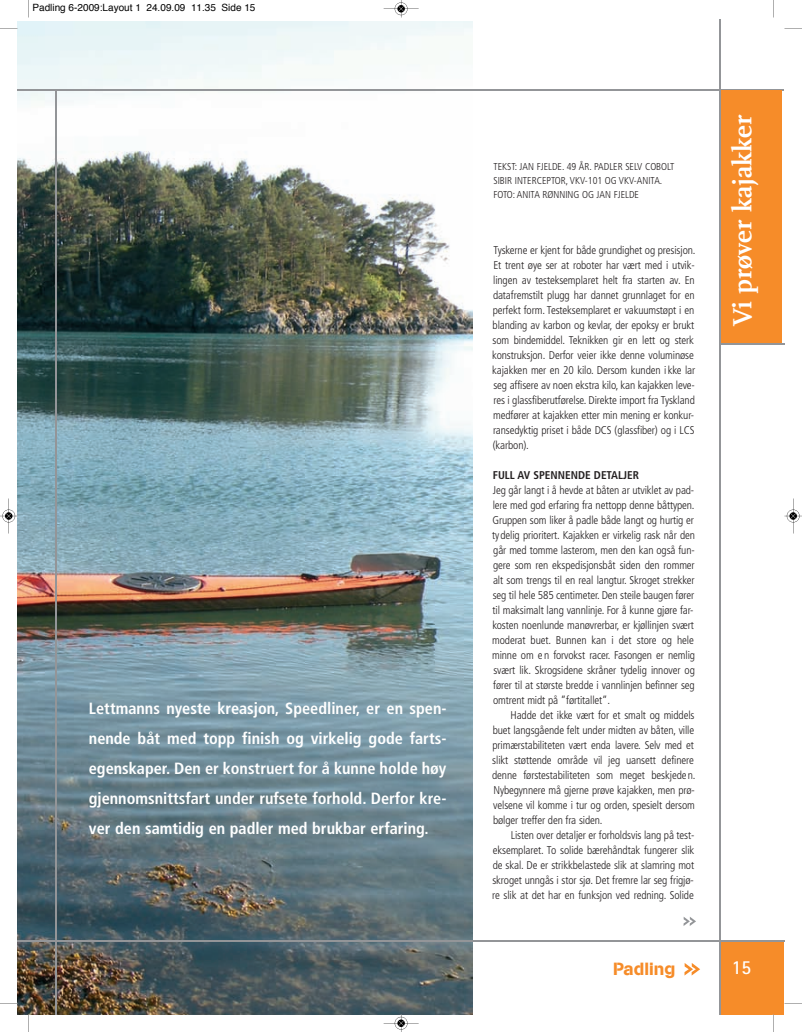
<style>
.page{position:relative;width:802px;height:1032px;background:#fff}
.page>*{position:absolute;margin:0;border:0;box-sizing:border-box;transform-origin:0 0}
.t1{font:700 27.5px "Scala";color:#fff}
.t2{font:700 20px "Rotis Sans Serif";color:#fff;scale:.9 1}
.t3{font:17.5px "AG Book Stencil";color:#f68c29}
.t4{font:700 condensed 16.25px/30px "Frutiger";color:#fff;text-align:justify}
.t5{font:300 condensed 11.25px/15px "Frutiger";letter-spacing:-.01em;color:#231f20}
.t6{font:700 condensed 11.25px "Frutiger";color:#231f20}
.t7{font:300 condensed 10px/13.8px "Frutiger";color:#231f20}
.t8{font:10px "Helvetica";color:#000}
</style>
<div class="page">
<img style="left:18px;top:22px;width:454px;height:992px">
<hr style="left:18px;top:90px;width:766px;height:1px;background:#939598">
<hr style="left:18px;top:940px;width:766px;height:2px;background:#939598">
<div style="left:720px;top:91px;width:62px;height:254px;background:#f68c29"></div>
<div style="left:720px;top:941px;width:63px;height:73px;background:#f68c29"></div>
<hr style="left:272px;top:940px;width:512px;height:2px;background:#939598">
<hr style="left:719px;top:344px;width:65px;height:1px;background:#939598">
<hr style="left:719px;top:19px;width:1px;height:995px;background:#939598">
<svg style="left:683px;top:917px;width:13px;height:9px"></svg>
<svg style="left:684px;top:963px;width:16px;height:12px"></svg>
<hr style="left:55px;top:90px;width:1px;height:924px;background:#939598">
<svg style="left:28px;top:0;width:1px;height:18px"></svg>
<svg style="left:0;top:28px;width:18px;height:2px"></svg>
<svg style="left:773px;top:0;width:1px;height:18px"></svg>
<svg style="left:784px;top:28px;width:18px;height:1px"></svg>
<svg style="left:28px;top:1014px;width:2px;height:18px"></svg>
<svg style="left:0;top:1003px;width:18px;height:1px"></svg>
<svg style="left:772px;top:1014px;width:2px;height:18px"></svg>
<svg style="left:784px;top:1003px;width:18px;height:1px"></svg>
<hr style="left:383px;top:9px;width:35px;height:1px;background:#000">
<svg style="left:394px;top:0;width:14px;height:18px"></svg>
<hr style="left:383px;top:1023px;width:35px;height:1px;background:#000">
<svg style="left:394px;top:1014px;width:14px;height:18px"></svg>
<hr style="left:9px;top:498px;width:1px;height:35px;background:#000">
<svg style="left:0;top:509px;width:18px;height:14px"></svg>
<hr style="left:793px;top:498px;width:1px;height:35px;background:#000">
<svg style="left:784px;top:509px;width:18px;height:14px"></svg>
<p class="t8" style="left:32px;top:4px;width:224px">Padling 6-2009:Layout 1 24.09.09 11.35 Side 15</p>
<p class="t4" style="left:89px;top:695px;width:359px">Lettmanns nyeste kreasjon, Speedliner, er en spen&shy;nende båt med topp finish og virkelig gode farts&shy;egenskaper. Den er konstruert for å kunne holde høy gjennomsnittsfart under rufsete forhold. Derfor kre&shy;ver den samtidig en padler med brukbar erfaring.</p>
<p class="t7" style="left:493px;top:161px;width:182px">TEKST: JAN FJELDE. 49 ÅR. PADLER SELV COBOLT<br>SIBIR INTERCEPTOR, VKV-101 OG VKV-ANITA.<br>FOTO: ANITA RØNNING OG JAN FJELDE</p>
<p class="t5" style="left:492px;top:243px;width:205px">Tyskerne er kjent for både grundighet og presisjon.<br>Et trent øye ser at roboter har vært med i utvik&shy;lingen av testeksemplaret helt fra starten av. En datafremstilt plugg har dannet grunnlaget for en perfekt form. Testeksemplaret er vakuumstøpt i en blanding av karbon og kevlar, der epoksy er brukt som bindemiddel. Teknikken gir en lett og sterk konstruksjon. Derfor veier ikke denne voluminøse kajakken mer en 20 kilo. Dersom kunden i kke lar seg affisere av noen ekstra kilo, kan kajakken leve&shy;res i glassfiberutførelse. Direkte import fra Tyskland medfører at kajakken etter min mening er konkur&shy;ransedyktig priset i både DCS (glassfiber) og i LCS (karbon).</p>
<p class="t6" style="left:493px;top:470px;width:148px">FULL AV SPENNENDE DETALJER</p>
<p class="t5" style="left:492px;top:483px;width:204px">Jeg går langt i å hevde at båten ar utviklet av pad&shy;lere med god erfaring fra nettopp denne båttypen.<br>Gruppen som liker å padle både langt og hurtig er tydelig prioritert. Kajakken er virkelig rask når den går med tomme lasterom, men den kan også fun&shy;gere som ren ekspedisjonsbåt siden den rommer alt som trengs til en real langtur. Skroget strekker seg til hele 585 centimeter. Den steile baugen fører til maksimalt lang vannlinje. For å kunne gjøre far&shy;kosten noenlunde manøvrerbar, er kjøllinjen svært moderat buet. Bunnen kan i det store og hele minne om en forvokst racer. Fasongen er nemlig svært lik. Skrogsidene skråner tydelig innover og fører til at største bredde i vannlinjen befinner seg omtrent midt på ”førtitallet”.</p>
<p class="t5" style="left:492px;top:708px;width:205px;text-indent:18px">Hadde det ikke vært for et smalt og middels buet langsgående felt under midten av båten, ville primærstabiliteten vært enda lavere. Selv med et slikt støttende område vil jeg uansett definere denne førstestabiliteten som meget beskjeden.<br>Nybegynnere må gjerne prøve kajakken, men prø&shy;velsene vil komme i tur og orden, spesielt dersom bølger treffer den fra siden.</p>
<p class="t5" style="left:492px;top:828px;width:204px;text-align:justify;text-indent:18px">Listen over detaljer er forholdsvis lang på test&shy;eksemplaret. To solide bærehåndtak fungerer slik de skal. De er strikkbelastede slik at slamring mot skroget unngås i stor sjø. Det fremre lar seg frigjø&shy;re slik at det har en funksjon ved redning. Solide</p>
<h3 class="t3" style="left:613px;top:962px;width:64px">Padling</h3>
<h1 class="t1" style="left:726px;top:326px;width:213px;rotate:-90deg">Vi prøver kajakker</h1>
<h2 class="t2" style="left:732px;top:960px;width:23px">15</h2>
</div>
